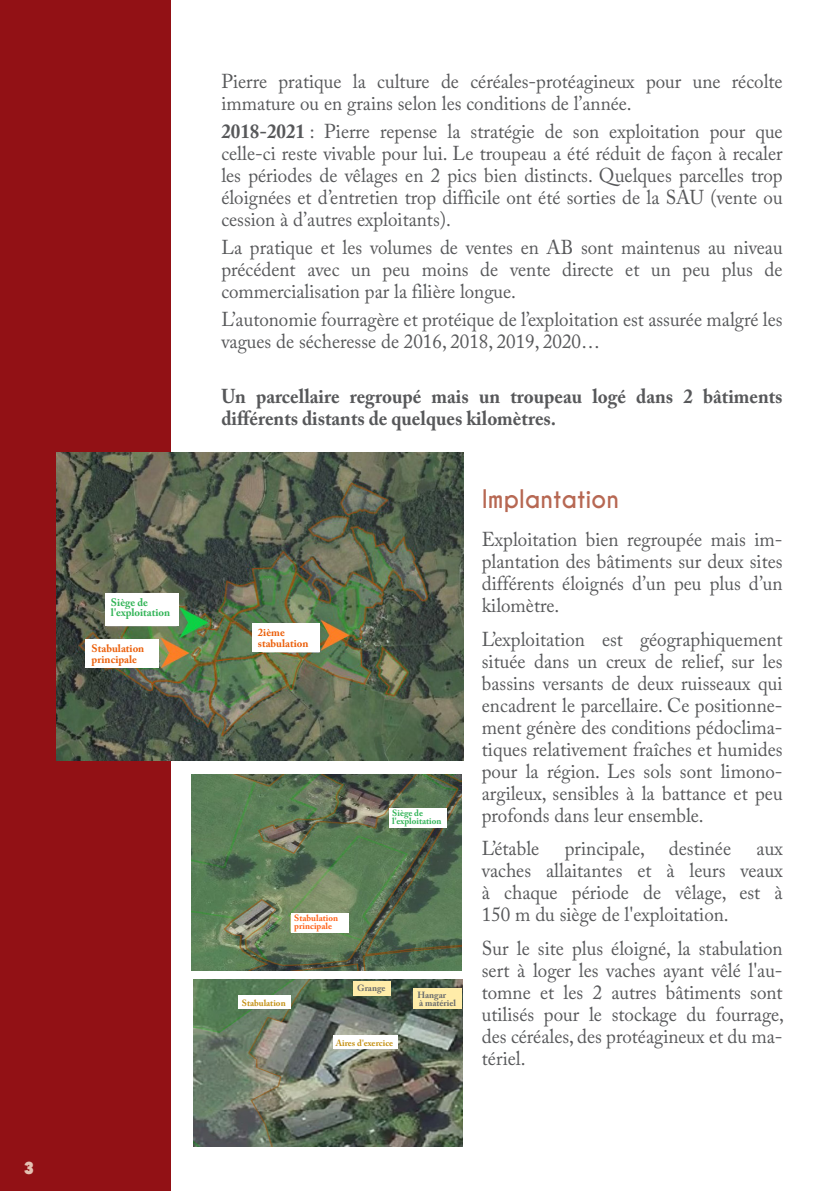
<style>
.page{position:relative;width:840px;height:1191px;background:#fff}
.page>*{position:absolute;margin:0;border:0;box-sizing:border-box;transform-origin:0 0}
.DOC_-_TEXTE_SANS_RET{font:700 24px "Caviar Dreams";color:#b76853;scale:.95 1}
.DOC_-_TEXTE_SANS_RET-2{font:20px/22px "Adobe Caslon Pro";color:#57585a;text-align:justify;scale:.95 1}
.DOC_-_TEXTE_SANS_RET-3{font:700 20px/22px "Adobe Caslon Pro";color:#57585a;scale:.95 1}
.DOC_-_TEXTE_SANS_RET-4{font:800 17.2px "Avenir Next Condensed";color:#e4c2b3}
.TITRE_FICHES{font:700 10.8px/10.4px "Adobe Caslon Pro";color:#eb5f0a}
.TITRE_FICHES-2{font:700 10.8px/10.4px "Adobe Caslon Pro";color:#32b457}
.TITRE_FICHES-3{font:700 9px "Adobe Caslon Pro";color:#c59217}
.TITRE_FICHES-4{font:700 9px/8px "Adobe Caslon Pro";color:#32b457}
.TITRE_FICHES-5{font:700 9px/8px "Adobe Caslon Pro";color:#ff6319}
.TITRE_FICHES-6{font:700 9px/8px "Adobe Caslon Pro";color:#686a6c}
.s1{font-weight:700}
</style>
<div class="page">
<div style="left:0;top:0;width:170px;height:1191px;background:#921115"></div>
<img style="left:57px;top:452px;width:406px;height:308px">
<img style="left:192px;top:774px;width:269px;height:196px">
<img style="left:194px;top:979px;width:268px;height:167px">
<div style="left:389px;top:808px;width:57px;height:20px;background:#fff"></div>
<div style="left:291px;top:913px;width:57px;height:20px;background:#fff"></div>
<div style="left:332px;top:1035px;width:65px;height:14px;background:#fff"></div>
<div style="left:238px;top:995px;width:53px;height:14px;background:#fff"></div>
<div style="left:352px;top:981px;width:38px;height:14px;background:#ffeca9"></div>
<div style="left:412px;top:988px;width:49px;height:21px;background:#ffeca9"></div>
<div style="left:105px;top:593px;width:73px;height:33px;background:#fff"></div>
<div style="left:86px;top:639px;width:73px;height:29px;background:#fff"></div>
<div style="left:252px;top:623px;width:67px;height:29px;background:#fff"></div>
<p class="DOC_-_TEXTE_SANS_RET-4" style="left:24px;top:1157px;width:11px">3</p>
<p class="TITRE_FICHES-2" style="left:111px;top:597px;width:61px">Siège de l'exploitation</p>
<p class="TITRE_FICHES" style="left:92px;top:643px;width:54px">Stabulation principale</p>
<p class="DOC_-_TEXTE_SANS_RET-2" style="left:221px;top:71px;width:592px">Pierre pratique la culture de céréales-protéagineux pour une récolte immature ou en grains selon les conditions de l’année.</p>
<p class="DOC_-_TEXTE_SANS_RET-2" style="left:221px;top:120px;width:592px"><span class="s1">2018-2021</span> : Pierre repense la stratégie de son exploitation pour que celle-ci reste vivable pour lui. Le troupeau a été réduit de façon à recaler les périodes de vêlages en 2 pics bien distincts. Quelques parcelles trop éloignées et d’entretien trop difficile ont été sorties de la SAU (vente ou cession à d’autres exploitants).</p>
<p class="DOC_-_TEXTE_SANS_RET-2" style="left:221px;top:236px;width:592px">La pratique et les volumes de ventes en AB sont maintenus au niveau précédent avec un peu moins de vente directe et un peu plus de commercialisation par la filière longue.</p>
<p class="DOC_-_TEXTE_SANS_RET-2" style="left:221px;top:308px;width:592px">L’autonomie fourragère et protéique de l’exploitation est assurée malgré les vagues de sécheresse de 2016, 2018, 2019, 2020…</p>
<p class="DOC_-_TEXTE_SANS_RET-3" style="left:221px;top:385px;width:592px">Un parcellaire regroupé mais un troupeau logé dans 2 bâtiments différents distants de quelques kilomètres.</p>
<p class="TITRE_FICHES" style="left:258px;top:627px;width:52px">2ième stabulation</p>
<p class="TITRE_FICHES-4" style="left:392px;top:808px;width:51px">Siège de l'exploitation</p>
<p class="TITRE_FICHES-5" style="left:294px;top:914px;width:45px">Stabulation principale</p>
<p class="TITRE_FICHES-3" style="left:242px;top:997px;width:45px">Stabulation</p>
<p class="TITRE_FICHES-6" style="left:357px;top:983px;width:30px">Grange</p>
<p class="TITRE_FICHES-6" style="left:417px;top:991px;width:40px">Hangar<br>à matériel</p>
<p class="TITRE_FICHES-3" style="left:335px;top:1037px;width:59px">Aires d'exercice</p>
<p class="DOC_-_TEXTE_SANS_RET" style="left:481px;top:484px;width:146px">Implantation</p>
<p class="DOC_-_TEXTE_SANS_RET-2" style="left:481px;top:528px;width:318px">Exploitation bien regroupée mais im&shy;plantation des bâtiments sur deux sites différents éloignés d’un peu plus d’un kilomètre.</p>
<p class="DOC_-_TEXTE_SANS_RET-2" style="left:481px;top:628px;width:318px">L’exploitation est géographiquement située dans un creux de relief, sur les bassins versants de deux ruisseaux qui encadrent le parcellaire. Ce positionne&shy;ment génère des conditions pédoclima&shy;tiques relativement fraîches et humides pour la région. Les sols sont limono&shy;argileux, sensibles à la battance et peu profonds dans leur ensemble.</p>
<p class="DOC_-_TEXTE_SANS_RET-2" style="left:481px;top:837px;width:62px">L’étable</p>
<p class="DOC_-_TEXTE_SANS_RET-2" style="left:564px;top:837px;width:177px">principale, destinée</p>
<p class="DOC_-_TEXTE_SANS_RET-2" style="left:481px;top:837px;width:318px;text-indent:274px">aux vaches allaitantes et à leurs veaux à chaque période de vêlage, est à 150 m du siège de l'exploitation.</p>
<p class="DOC_-_TEXTE_SANS_RET-2" style="left:481px;top:936px;width:319px">Sur le site plus éloigné, la stabulation sert à loger les vaches ayant vêlé l'au&shy;tomne et les 2 autres bâtiments sont utilisés pour le stockage du fourrage, des céréales, des protéagineux et du ma&shy;tériel.</p>
</div>
